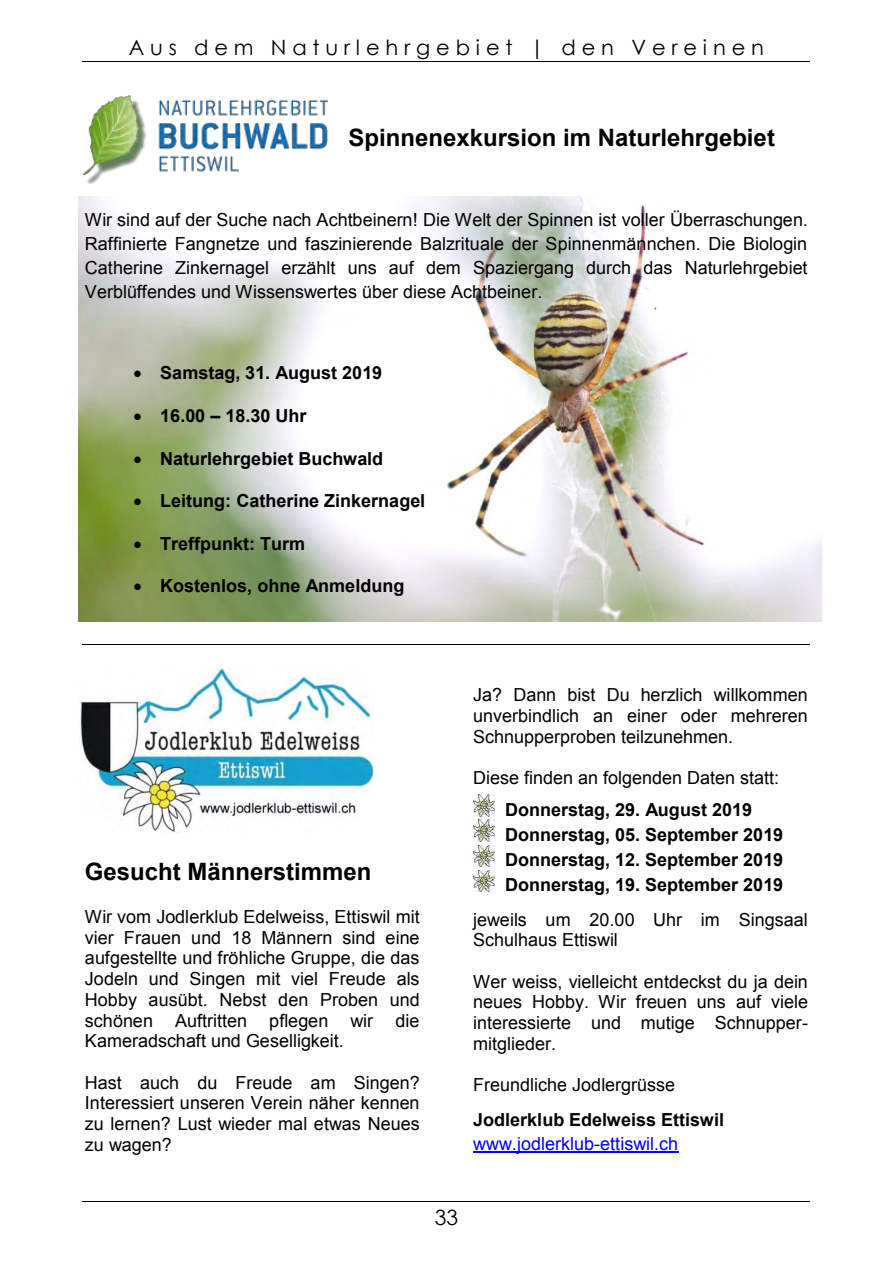
<style>
.page{position:relative;width:893px;height:1263px;background:#fff}
.page>*{position:absolute;margin:0;border:0;box-sizing:border-box;transform-origin:0 0}
.t1{font:700 24px "Arial";color:#000}
.t2{font:21px "Century Gothic";color:#000}
.t3{font:18px/20.7px "Arial";color:#000;text-align:justify}
.t4{font:700 18px "Arial";color:#000}
.t5{font:18px "Arial";color:#00f}
</style>
<div class="page">
<hr style="left:83px;top:61px;width:727px;height:1px;background:#000">
<hr style="left:83px;top:1201px;width:727px;height:1px;background:#000">
<img style="left:79px;top:197px;width:743px;height:424px">
<hr style="left:83px;top:644px;width:727px;height:1px;background:#000">
<hr style="left:473px;top:1152px;width:205px;height:1px;background:#00f">
<img style="left:473px;top:795px;width:21px;height:21px">
<img style="left:473px;top:820px;width:21px;height:21px">
<img style="left:473px;top:845px;width:21px;height:21px">
<img style="left:473px;top:870px;width:21px;height:21px">
<img style="left:83px;top:95px;width:245px;height:89px">
<img style="left:79px;top:668px;width:295px;height:165px">
<p class="t2" style="left:129px;top:34px;width:637px">A u s d e m N a t u r l e h r g e b i e t | d e n V e r e i n e n</p>
<p class="t1" style="left:349px;top:122px;width:428px">Spinnenexkursion im Naturlehrgebiet</p>
<p class="t3" style="left:85px;top:208px;width:724px;line-height:23.9px">Wir sind auf der Suche nach Achtbeinern! Die Welt der Spinnen ist voller Überraschungen.<br>Raffinierte Fangnetze und faszinierende Balzrituale der Spinnenmännchen. Die Biologin Catherine Zinkernagel erzählt uns auf dem Spaziergang durch das Naturlehrgebiet Verblüffendes und Wissenswertes über diese Achtbeiner.</p>
<p class="t4" style="left:133px;top:361px;width:250px">• Samstag, 31. August 2019</p>
<p class="t4" style="left:133px;top:404px;width:175px">• 16.00 – 18.30 Uhr</p>
<p class="t4" style="left:133px;top:446px;width:251px">• Naturlehrgebiet Buchwald</p>
<p class="t4" style="left:133px;top:489px;width:293px">• Leitung: Catherine Zinkernagel</p>
<p class="t4" style="left:133px;top:531px;width:173px">• Treffpunkt: Turm</p>
<p class="t4" style="left:133px;top:574px;width:272px">• Kostenlos, ohne Anmeldung</p>
<p class="t1" style="left:85px;top:856px;width:288px">Gesucht Männerstimmen</p>
<p class="t3" style="left:85px;top:906px;width:336px">Wir vom Jodlerklub Edelweiss, Ettiswil mit vier Frauen und 18 Männern sind eine aufgestellte und fröhliche Gruppe, die das Jodeln und Singen mit viel Freude als Hobby ausübt. Nebst den Proben und schönen Auftritten pflegen wir die Kameradschaft und Geselligkeit.</p>
<p class="t3" style="left:85px;top:1072px;width:336px">Hast auch du Freude am Singen?<br>Interessiert unseren Verein näher kennen zu lernen? Lust wieder mal etwas Neues zu wagen?</p>
<p class="t3" style="left:473px;top:685px;width:336px">Ja? Dann bist Du herzlich willkommen unverbindlich an einer oder mehreren Schnupperproben teilzunehmen.</p>
<p class="t3" style="left:473px;top:768px;width:308px">Diese finden an folgenden Daten statt:</p>
<p class="t4" style="left:505px;top:798px;width:248px">Donnerstag, 29. August 2019</p>
<p class="t4" style="left:505px;top:823px;width:280px">Donnerstag, 05. September 2019</p>
<p class="t4" style="left:505px;top:848px;width:280px">Donnerstag, 12. September 2019</p>
<p class="t4" style="left:505px;top:873px;width:280px">Donnerstag, 19. September 2019</p>
<p class="t3" style="left:473px;top:909px;width:336px">jeweils um 20.00 Uhr im Singsaal<br>Schulhaus Ettiswil</p>
<p class="t3" style="left:473px;top:971px;width:337px">Wer weiss, vielleicht entdeckst du ja dein neues Hobby. Wir freuen uns auf viele interessierte und mutige Schnupper&shy;mitglieder.</p>
<p class="t3" style="left:473px;top:1075px;width:203px">Freundliche Jodlergrüsse</p>
<p class="t4" style="left:473px;top:1108px;width:253px">Jodlerklub Edelweiss Ettiswil</p>
<p class="t5" style="left:473px;top:1132px;width:207px">www.jodlerklub-ettiswil.ch</p>
<p class="t2" style="left:435px;top:1203px;width:25px">33</p>
</div>
